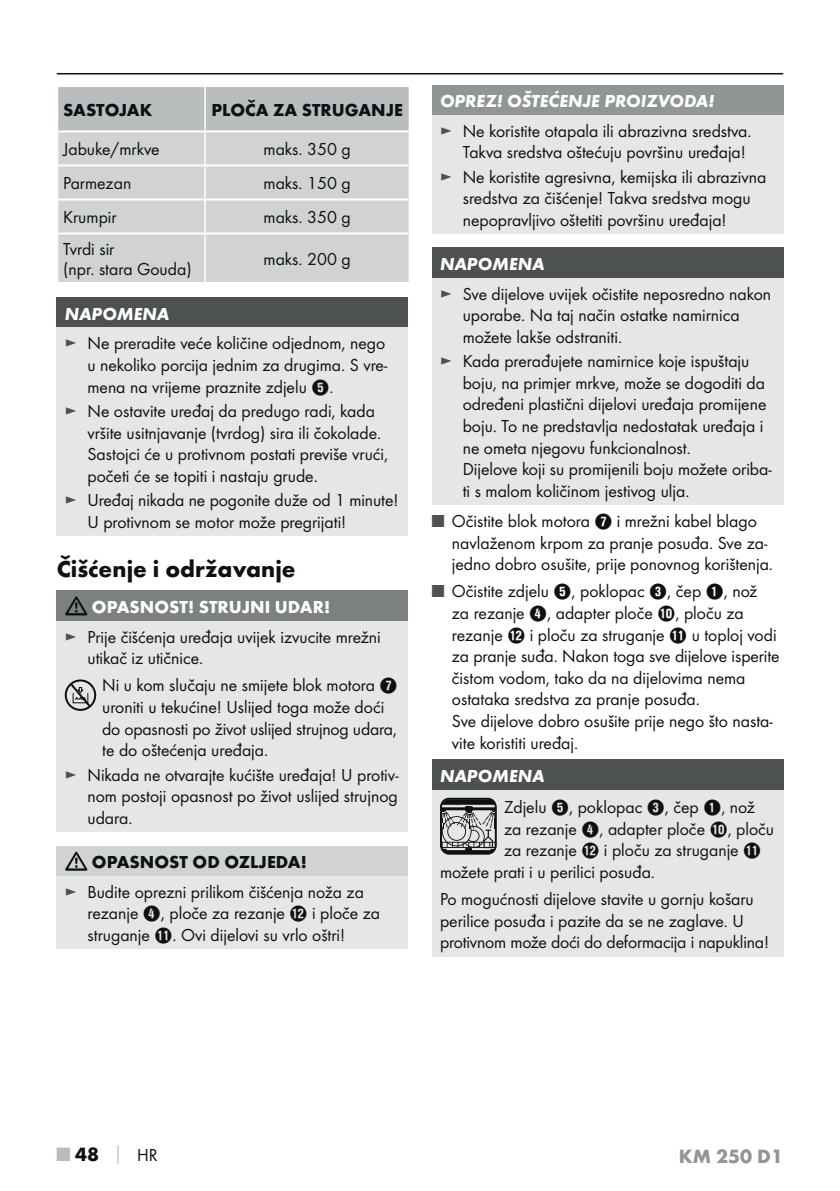
<style>
.page{position:relative;width:840px;height:1191px;background:#fff}
.page>*{position:absolute;margin:0;border:0;box-sizing:border-box;transform-origin:0 0}
.t1{font:700 24px "Futura";color:#0e1113}
.t2{font:700 20px "Futura";color:#929596}
.t3{font:700 20px "Futura";color:#0e1113}
.t4{font:18px/21.6px "Futura Boo";color:#0e1113}
.t5{font:italic 700 18px "Futura";color:#fff}
.t6{font:700 18px "Futura";color:#0e1113}
.t7{font:700 18px "Futura";color:#fff}
.s1{color:#4e5151}
.s2{font-family:"Hako PI Nummern"}
.s3{color:#babdbd}
.s4{font-size:18px;color:#babdbd}
.s5{font-family:"Futura Boo";font-weight:400;font-size:18px}
</style>
<div class="page">
<hr style="left:57px;top:73px;width:725px;height:1px;background:#0e1113">
<div style="left:58px;top:87px;width:350px;height:43px;background:#babdbd"></div>
<div style="left:58px;top:132px;width:350px;height:150px;background:#d0d3d2"></div>
<hr style="left:58px;top:164px;width:350px;height:2px;background:#fff">
<hr style="left:58px;top:198px;width:350px;height:2px;background:#fff">
<hr style="left:58px;top:232px;width:350px;height:2px;background:#fff">
<hr style="left:204px;top:87px;width:2px;height:43px;background:#fff">
<hr style="left:204px;top:132px;width:2px;height:32px;background:#fff">
<hr style="left:204px;top:166px;width:2px;height:32px;background:#fff">
<hr style="left:204px;top:200px;width:2px;height:32px;background:#fff">
<hr style="left:204px;top:234px;width:2px;height:48px;background:#fff">
<div style="left:57px;top:298px;width:351px;height:30px;background:#4e5151"></div>
<div style="left:57px;top:328px;width:351px;height:208px;background:#e6e6e5"></div>
<div style="left:57px;top:590px;width:351px;height:31px;background:#7c8080"></div>
<div style="left:57px;top:621px;width:351px;height:211px;background:#e6e6e5"></div>
<svg style="left:65px;top:596px;width:22px;height:19px"></svg>
<div style="left:65px;top:679px;width:31px;height:32px;border:2px solid #0e1113;border-radius:50%"></div>
<svg style="left:69px;top:682px;width:23px;height:27px"></svg>
<div style="left:57px;top:845px;width:351px;height:31px;background:#d0d3d2"></div>
<div style="left:57px;top:876px;width:351px;height:73px;background:#e6e6e5"></div>
<svg style="left:65px;top:851px;width:22px;height:19px"></svg>
<div style="left:432px;top:85px;width:350px;height:30px;background:#929596"></div>
<div style="left:432px;top:115px;width:350px;height:119px;background:#e6e6e5"></div>
<div style="left:432px;top:248px;width:350px;height:30px;background:#4e5151"></div>
<div style="left:432px;top:278px;width:350px;height:227px;background:#e6e6e5"></div>
<div style="left:432px;top:759px;width:350px;height:30px;background:#4e5151"></div>
<div style="left:432px;top:789px;width:350px;height:167px;background:#e6e6e5"></div>
<svg style="left:440px;top:797px;width:56px;height:57px"></svg>
<p class="t6" style="left:63px;top:103px;width:91px">SASTOJAK</p>
<p class="t6" style="left:211px;top:103px;width:193px">PLOČA ZA STRUGANJE</p>
<p class="t4" style="left:63px;top:139px;width:98px">Jabuke/mrkve</p>
<p class="t4" style="left:263px;top:139px;width:89px">maks. 350 g</p>
<p class="t4" style="left:63px;top:173px;width:70px">Parmezan</p>
<p class="t4" style="left:263px;top:173px;width:89px">maks. 150 g</p>
<p class="t4" style="left:63px;top:207px;width:55px">Krumpir</p>
<p class="t4" style="left:263px;top:207px;width:89px">maks. 350 g</p>
<p class="t4" style="left:63px;top:240px;width:130px;line-height:20px">Tvrdi sir<br>(npr. stara Gouda)</p>
<p class="t4" style="left:263px;top:249px;width:89px">maks. 200 g</p>
<p class="t5" style="left:65px;top:308px;width:106px">NAPOMENA</p>
<p class="t4" style="left:87px;top:334px;width:301px;text-align:justify;text-indent:-23px"><span class="s1">►</span> Ne preradite veće količine odjednom, nego u nekoliko porcija jednim za drugima. S vre&shy;mena na vrijeme praznite zdjelu <span class="s2">5</span>.</p>
<p class="t4" style="left:87px;top:401px;width:302px;text-indent:-23px"><span class="s1">►</span> Ne ostavite uređaj da predugo radi, kada vršite usitnjavanje (tvrdog) sira ili čokolade.<br>Sastojci će u protivnom postati previše vrući, početi će se topiti i nastaju grude.</p>
<p class="t4" style="left:87px;top:490px;width:312px;text-indent:-23px"><span class="s1">►</span> Uređaj nikada ne pogonite duže od 1 minute!<br>U protivnom se motor može pregrijati!</p>
<h1 class="t1" style="left:57px;top:559px;width:240px">Čišćenje i održavanje</h1>
<p class="t7" style="left:92px;top:600px;width:239px">OPASNOST! STRUJNI UDAR!</p>
<p class="t4" style="left:87px;top:627px;width:295px;text-indent:-23px"><span class="s1">►</span> Prije čišćenja uređaja uvijek izvucite mrežni utikač iz utičnice.</p>
<p class="t4" style="left:102px;top:675px;width:297px">Ni u kom slučaju ne smijete blok motora <span class="s2">7 </span>uroniti u tekućine! Uslijed toga može doći do opasnosti po život uslijed strujnog udara, te do oštećenja uređaja.</p>
<p class="t4" style="left:87px;top:765px;width:313px;text-align:justify;text-indent:-23px"><span class="s1">►</span> Nikada ne otvarajte kućište uređaja! U protiv&shy;nom postoji opasnost po život uslijed strujnog udara.</p>
<p class="t6" style="left:92px;top:855px;width:216px">OPASNOST OD OZLJEDA!</p>
<p class="t4" style="left:87px;top:882px;width:294px;text-indent:-23px"><span class="s1">►</span> Budite oprezni prilikom čišćenja noža za rezanje <span class="s2">4</span>, ploče za rezanje <span class="s2">W</span> i ploče za struganje <span class="s2">Q</span>. Ovi dijelovi su vrlo oštri!</p>
<p class="t5" style="left:440px;top:95px;width:276px">OPREZ! OŠTEĆENJE PROIZVODA!</p>
<p class="t4" style="left:462px;top:121px;width:290px;text-indent:-23px"><span class="s1">►</span> Ne koristite otapala ili abrazivna sredstva.<br>Takva sredstva oštećuju površinu uređaja!</p>
<p class="t4" style="left:462px;top:167px;width:305px;text-indent:-23px"><span class="s1">►</span> Ne koristite agresivna, kemijska ili abrazivna sredstva za čišćenje! Takva sredstva mogu nepopravljivo oštetiti površinu uređaja!</p>
<p class="t5" style="left:440px;top:258px;width:106px">NAPOMENA</p>
<p class="t4" style="left:462px;top:284px;width:310px;text-indent:-23px"><span class="s1">►</span> Sve dijelove uvijek očistite neposredno nakon uporabe. Na taj način ostatke namirnica možete lakše odstraniti.</p>
<p class="t4" style="left:462px;top:351px;width:310px;text-indent:-23px"><span class="s1">►</span> Kada prerađujete namirnice koje ispuštaju boju, na primjer mrkve, može se dogoditi da određeni plastični dijelovi uređaja promijene boju. To ne predstavlja nedostatak uređaja i ne ometa njegovu funkcionalnost.<br>Dijelove koji su promijenili boju možete oriba&shy;ti s malom količinom jestivog ulja.</p>
<p class="t4" style="left:451px;top:511px;width:322px;text-indent:-20px"><span class="s1">■</span> Očistite blok motora <span class="s2">7</span> i mrežni kabel blago navlaženom krpom za pranje posuđa. Sve za&shy;jedno dobro osušite, prije ponovnog korištenja.</p>
<p class="t4" style="left:451px;top:581px;width:329px;text-indent:-20px"><span class="s1">■</span> Očistite zdjelu <span class="s2">5</span>, poklopac <span class="s2">3</span>, čep <span class="s2">1</span>, nož<br>za rezanje <span class="s2">4</span>, adapter ploče <span class="s2">0</span>, ploču za rezanje <span class="s2">W</span> i ploču za struganje <span class="s2">Q</span> u toploj vodi za pranje suđa. Nakon toga sve dijelove isperite čistom vodom, tako da na dijelovima nema ostataka sredstva za pranje posuđa.<br>Sve dijelove dobro osušite prije nego što nasta&shy;vite koristiti uređaj.</p>
<p class="t5" style="left:440px;top:769px;width:106px">NAPOMENA</p>
<p class="t4" style="left:504px;top:797px;width:252px">Zdjelu <span class="s2">5</span>, poklopac <span class="s2">3</span>, čep <span class="s2">1</span>, nož</p>
<p class="t4" style="left:504px;top:819px;width:271px">za rezanje <span class="s2">4</span>, adapter ploče <span class="s2">0</span>, ploču</p>
<p class="t4" style="left:504px;top:840px;width:258px">za rezanje <span class="s2">W</span> i ploču za struganje <span class="s2">Q</span></p>
<p class="t4" style="left:440px;top:862px;width:216px">možete prati i u perilici posuđa.</p>
<p class="t4" style="left:440px;top:889px;width:330px">Po mogućnosti dijelove stavite u gornju košaru perilice posuđa i pazite da se ne zaglave. U protivnom može doći do deformacija i napuklina!</p>
<p class="t3" style="left:57px;top:1146px;width:102px"><span class="s3">■</span> 48 <span class="s4">│</span> <span class="s5">HR</span></p>
<p class="t2" style="left:678px;top:1148px;width:106px">KM 250 D1</p>
</div>
